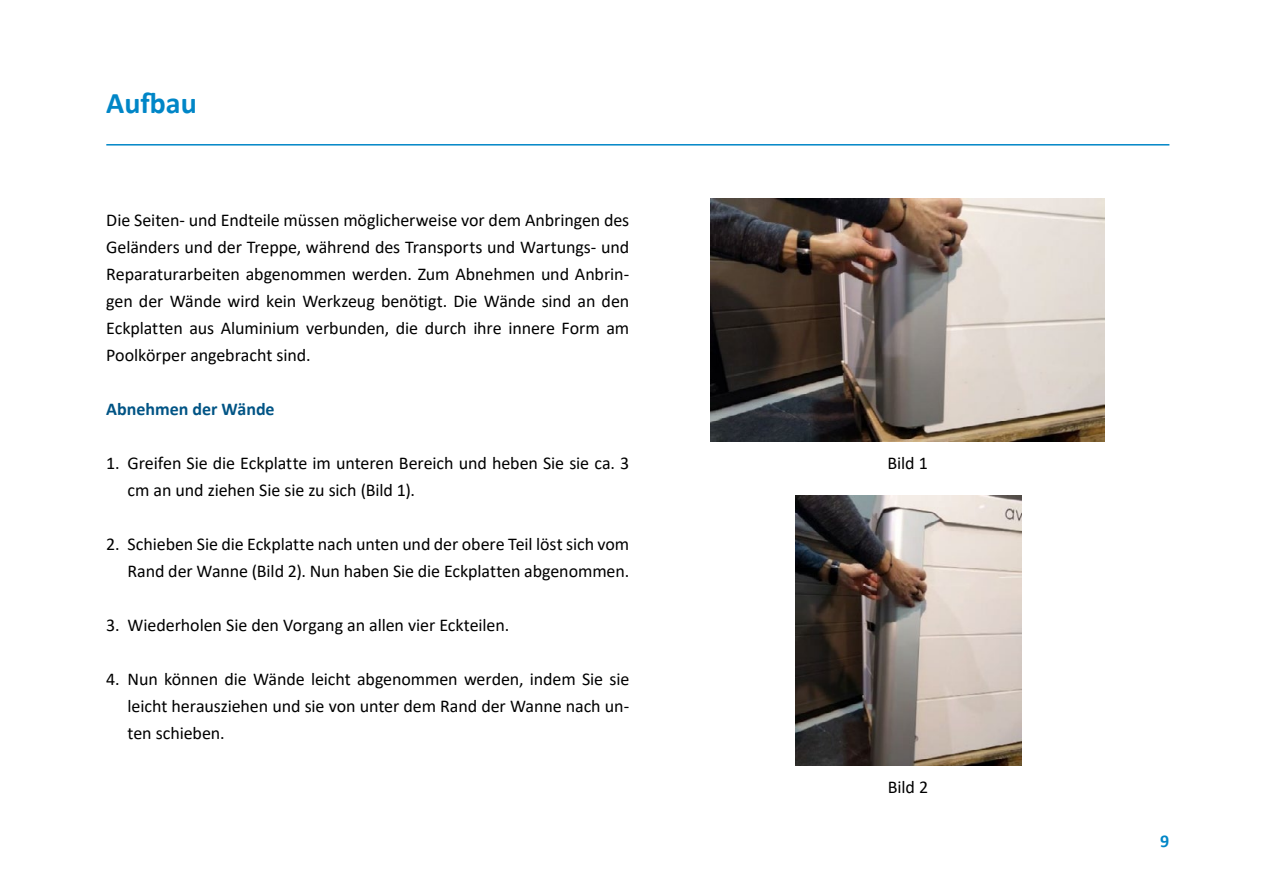
<style>
.page{position:relative;width:1263px;height:893px;background:#fff}
.page>*{position:absolute;margin:0;border:0;box-sizing:border-box;transform-origin:0 0}
.t1{font:700 30px "Calibri";color:#0086c7}
.t2{font:18px/27px "Calibri";letter-spacing:-.005em;color:#000;text-align:justify}
.t3{font:700 18px "Calibri";color:#005485}
.t4{font:700 18px "Calibri";color:#0086c7}
</style>
<div class="page">
<hr style="left:106px;top:144px;width:1063px;height:2px;background:#0086c7">
<img style="left:710px;top:199px;width:394px;height:243px">
<img style="left:795px;top:496px;width:226px;height:270px">
<h1 class="t1" style="left:106px;top:82px;width:92px">Aufbau</h1>
<p class="t2" style="left:106px;top:206px;width:524px">Die Seiten- und Endteile müssen möglicherweise vor dem Anbringen des Geländers und der Treppe, während des Transports und Wartungs- und Reparaturarbeiten abgenommen werden. Zum Abnehmen und Anbrin&shy;gen der Wände wird kein Werkzeug benötigt. Die Wände sind an den Eckplatten aus Aluminium verbunden, die durch ihre innere Form am Poolkörper angebracht sind.</p>
<p class="t3" style="left:106px;top:396px;width:170px">Abnehmen der Wände</p>
<p class="t2" style="left:128px;top:449px;width:503px;text-indent:-21px">1. Greifen Sie die Eckplatte im unteren Bereich und heben Sie sie ca. 3 cm an und ziehen Sie sie zu sich (Bild 1).</p>
<p class="t2" style="left:106px;top:530px;width:524px;text-align:right">2. Schieben Sie die Eckplatte nach unten und der obere Teil löst sich vom<br>Rand der Wanne (Bild 2). Nun haben Sie die Eckplatten abgenommen.</p>
<p class="t2" style="left:106px;top:611px;width:404px">3. Wiederholen Sie den Vorgang an allen vier Eckteilen.</p>
<p class="t2" style="left:128px;top:665px;width:503px;text-indent:-21px">4. Nun können die Wände leicht abgenommen werden, indem Sie sie leicht herausziehen und sie von unter dem Rand der Wanne nach un&shy;ten schieben.</p>
<p class="t2" style="left:887px;top:449px;width:42px">Bild 1</p>
<p class="t2" style="left:888px;top:773px;width:42px">Bild 2</p>
<p class="t4" style="left:1160px;top:828px;width:11px">9</p>
</div>
